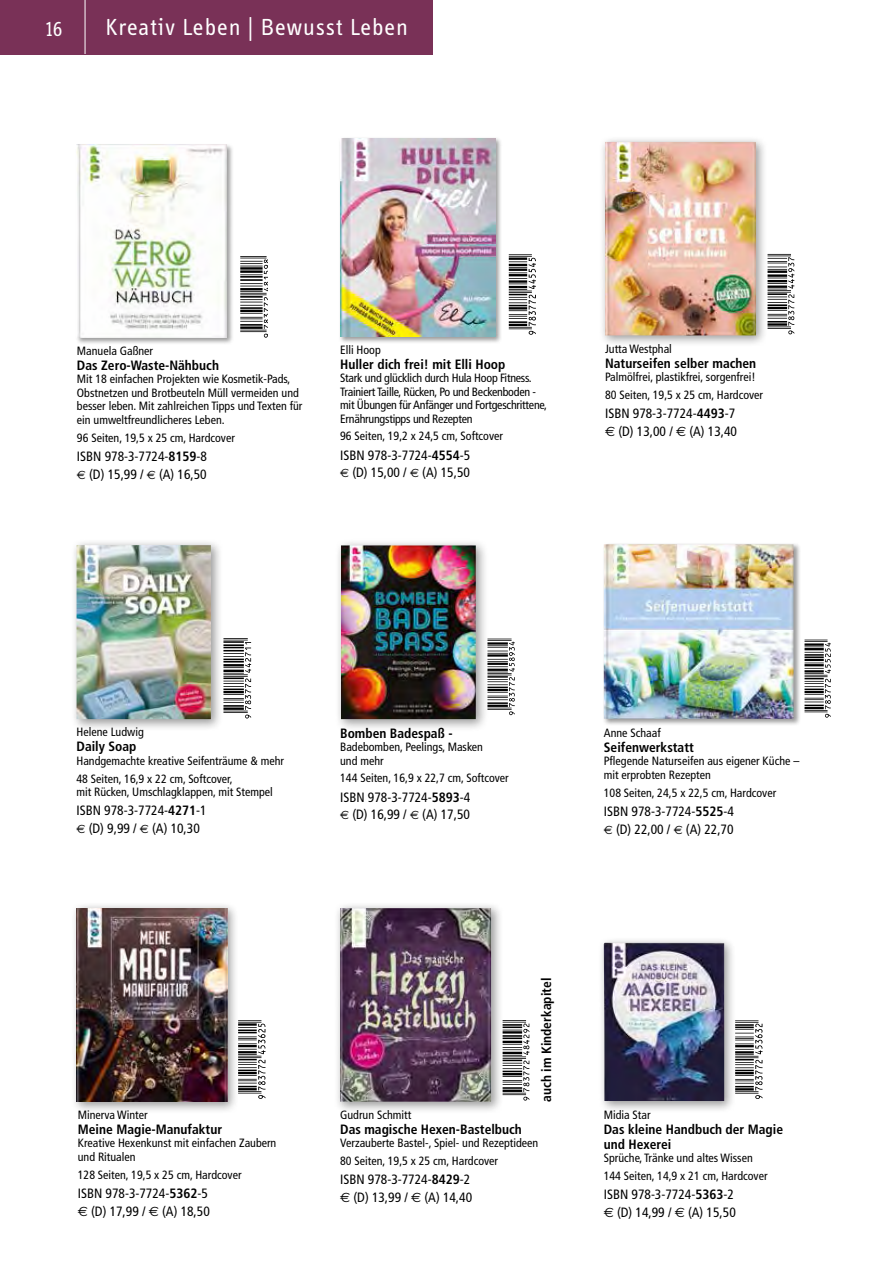
<style>
.page{position:relative;width:893px;height:1263px;background:#fff}
.page>*{position:absolute;margin:0;border:0;box-sizing:border-box;transform-origin:0 0}
.t1{font:24px "Info";letter-spacing:.05em;color:#fff}
.t2{font:21px "Info";color:#fff}
.t3{font:condensed 13.5px/17.7px "Frutiger";color:#000}
.t4{font:700 condensed 13.5px/15px "Frutiger";color:#000}
.t5{font:condensed 12px/13.5px "Frutiger";color:#000}
.t6{font:condensed 12px/13.5px "Frutiger";letter-spacing:-.02em;color:#000}
.s1{font-weight:700}
.s2{font-family:"Euro Sans";font-stretch:normal;font-size:12px}
.s3{font-family:"Euro Sans";font-stretch:normal}
</style>
<div class="page">
<div style="left:0;top:0;width:432px;height:54px;background:#793157"></div>
<hr style="left:85px;top:0;width:1px;height:54px;background:#fff">
<svg style="left:768px;top:254px;width:26px;height:80px"></svg>
<div style="left:599px;top:136px;width:169px;height:212px;background:#000;opacity:.4"></div>
<img style="left:605px;top:142px;width:151px;height:193px">
<svg style="left:223px;top:638px;width:28px;height:80px"></svg>
<div style="left:71px;top:539px;width:152px;height:192px;background:#000;opacity:.4"></div>
<img style="left:77px;top:545px;width:134px;height:174px">
<svg style="left:489px;top:639px;width:26px;height:76px"></svg>
<div style="left:335px;top:539px;width:154px;height:193px;background:#000;opacity:.4"></div>
<img style="left:341px;top:545px;width:135px;height:174px">
<svg style="left:804px;top:640px;width:27px;height:78px"></svg>
<div style="left:602px;top:543px;width:199px;height:183px;background:#000;opacity:.4"></div>
<img style="left:604px;top:544px;width:189px;height:175px">
<svg style="left:509px;top:254px;width:27px;height:81px"></svg>
<div style="left:338px;top:136px;width:165px;height:208px;background:#000;opacity:.4"></div>
<img style="left:340px;top:138px;width:155px;height:198px">
<div style="left:598px;top:937px;width:139px;height:176px;background:#000;opacity:.4"></div>
<img style="left:604px;top:943px;width:120px;height:158px">
<div style="left:71px;top:902px;width:168px;height:212px;background:#000;opacity:.4"></div>
<img style="left:77px;top:908px;width:150px;height:194px">
<svg style="left:735px;top:1020px;width:27px;height:79px"></svg>
<svg style="left:238px;top:1020px;width:27px;height:79px"></svg>
<svg style="left:503px;top:1020px;width:26px;height:80px"></svg>
<div style="left:334px;top:902px;width:169px;height:212px;background:#000;opacity:.4"></div>
<img style="left:340px;top:908px;width:151px;height:194px">
<svg style="left:240px;top:256px;width:28px;height:81px"></svg>
<div style="left:75px;top:143px;width:159px;height:202px;background:#000;opacity:.4"></div>
<img style="left:77px;top:145px;width:149px;height:192px">
<h2 class="t2" style="left:44px;top:17px;width:19px">16</h2>
<h1 class="t1" style="left:105px;top:14px;width:304px">Kreativ Leben | Bewusst Leben</h1>
<p class="t5" style="left:77px;top:344px;width:78px">Manuela Gaßner</p>
<p class="t4" style="left:77px;top:358px;width:144px">Das Zero-Waste-Nähbuch</p>
<p class="t5" style="left:77px;top:373px;width:227px">Mit 18 einfachen Projekten wie Kosmetik-Pads, Obstnetzen und Brotbeuteln Müll vermeiden und besser leben. Mit zahlreichen Tipps und Texten für ein umweltfreundlicheres Leben.</p>
<p class="t5" style="left:77px;top:431px;width:159px">96 Seiten, 19,5 x 25 cm, Hardcover</p>
<p class="t3" style="left:77px;top:447px;width:132px">ISBN 978-3-7724-<span class="s1">8159</span>-8 <span class="s2">€</span> (D) 15,99 / <span class="s2">€</span> (A) 16,50</p>
<p class="t5" style="left:340px;top:343px;width:42px">Elli Hoop</p>
<p class="t4" style="left:340px;top:356px;width:167px">Huller dich frei! mit Elli Hoop</p>
<p class="t6" style="left:340px;top:371px;width:208px">Stark und glücklich durch Hula Hoop Fitness.<br>Trainiert Taille, Rücken, Po und Beckenboden - mit Übungen für Anfänger und Fortgeschrittene, Ernährungstipps und Rezepten</p>
<p class="t5" style="left:340px;top:429px;width:164px">96 Seiten, 19,2 x 24,5 cm, Softcover</p>
<p class="t3" style="left:340px;top:446px;width:132px">ISBN 978-3-7724-<span class="s1">4554</span>-5 <span class="s2">€</span> (D) 15,00 / <span class="s2">€</span> (A) 15,50</p>
<p class="t5" style="left:605px;top:342px;width:68px">Jutta Westphal</p>
<p class="t4" style="left:605px;top:355px;width:153px">Naturseifen selber machen</p>
<p class="t5" style="left:605px;top:368px;width:159px;line-height:17.7px">Palmölfrei, plastikfrei, sorgenfrei!<br>80 Seiten, 19,5 x 25 cm, Hardcover</p>
<p class="t3" style="left:605px;top:405px;width:134px">ISBN 978-3-7724-<span class="s1">4493</span>-7<br><span class="s3">E</span> (D) 13,00 / <span class="s3">E</span> (A) 13,40</p>
<p class="t5" style="left:77px;top:725px;width:69px">Helene Ludwig</p>
<p class="t4" style="left:77px;top:739px;width:62px">Daily Soap</p>
<p class="t5" style="left:77px;top:752px;width:209px;line-height:17.7px">Handgemachte kreative Seifenträume &amp; mehr<br>48 Seiten, 16,9 x 22 cm, Softcover,</p>
<p class="t5" style="left:77px;top:785px;width:198px">mit Rücken, Umschlagklappen, mit Stempel</p>
<p class="t3" style="left:77px;top:802px;width:132px">ISBN 978-3-7724-<span class="s1">4271</span>-1 <span class="s2">€</span> (D) 9,99 / <span class="s2">€</span> (A) 10,30</p>
<p class="t4" style="left:340px;top:725px;width:114px">Bomben Badespaß -</p>
<p class="t5" style="left:340px;top:740px;width:144px">Badebomben, Peelings, Masken und mehr</p>
<p class="t5" style="left:340px;top:771px;width:170px">144 Seiten, 16,9 x 22,7 cm, Softcover</p>
<p class="t3" style="left:340px;top:788px;width:132px">ISBN 978-3-7724-<span class="s1">5893</span>-4 <span class="s2">€</span> (D) 16,99 / <span class="s2">€</span> (A) 17,50</p>
<p class="t5" style="left:604px;top:726px;width:58px">Anne Schaaf</p>
<p class="t4" style="left:604px;top:740px;width:92px">Seifenwerkstatt</p>
<p class="t5" style="left:604px;top:754px;width:197px">Pflegende Naturseifen aus eigener Küche – mit erprobten Rezepten</p>
<p class="t5" style="left:604px;top:786px;width:174px">108 Seiten, 24,5 x 22,5 cm, Hardcover</p>
<p class="t3" style="left:604px;top:802px;width:132px">ISBN 978-3-7724-<span class="s1">5525</span>-4 <span class="s2">€</span> (D) 22,00 / <span class="s2">€</span> (A) 22,70</p>
<p class="t5" style="left:78px;top:1108px;width:71px">Minerva Winter</p>
<p class="t4" style="left:78px;top:1121px;width:146px">Meine Magie-Manufaktur</p>
<p class="t5" style="left:78px;top:1136px;width:200px">Kreative Hexenkunst mit einfachen Zaubern und Ritualen</p>
<p class="t5" style="left:78px;top:1168px;width:165px">128 Seiten, 19,5 x 25 cm, Hardcover</p>
<p class="t3" style="left:78px;top:1184px;width:134px">ISBN 978-3-7724-<span class="s1">5362</span>-5<br><span class="s3">E</span> (D) 17,99 / <span class="s3">E</span> (A) 18,50</p>
<p class="t4" style="left:539px;top:1102px;width:125px;rotate:-90deg">auch im Kinderkapitel</p>
<p class="t5" style="left:340px;top:1108px;width:73px">Gudrun Schmitt</p>
<p class="t4" style="left:340px;top:1121px;width:183px">Das magische Hexen-Bastelbuch</p>
<p class="t5" style="left:340px;top:1134px;width:200px;line-height:17.7px">Verzauberte Bastel-, Spiel- und Rezeptideen<br>80 Seiten, 19,5 x 25 cm, Hardcover</p>
<p class="t3" style="left:340px;top:1171px;width:134px">ISBN 978-3-7724-<span class="s1">8429</span>-2<br><span class="s3">E</span> (D) 13,99 / <span class="s3">E</span> (A) 14,40</p>
<p class="t5" style="left:604px;top:1108px;width:48px">Midia Star</p>
<p class="t4" style="left:604px;top:1121px;width:181px">Das kleine Handbuch der Magie und Hexerei</p>
<p class="t5" style="left:604px;top:1149px;width:165px;line-height:17.7px">Sprüche, Tränke und altes Wissen<br>144 Seiten, 14,9 x 21 cm, Hardcover</p>
<p class="t3" style="left:604px;top:1186px;width:134px">ISBN 978-3-7724-<span class="s1">5363</span>-2<br><span class="s3">E</span> (D) 14,99 / <span class="s3">E</span> (A) 15,50</p>
</div>
